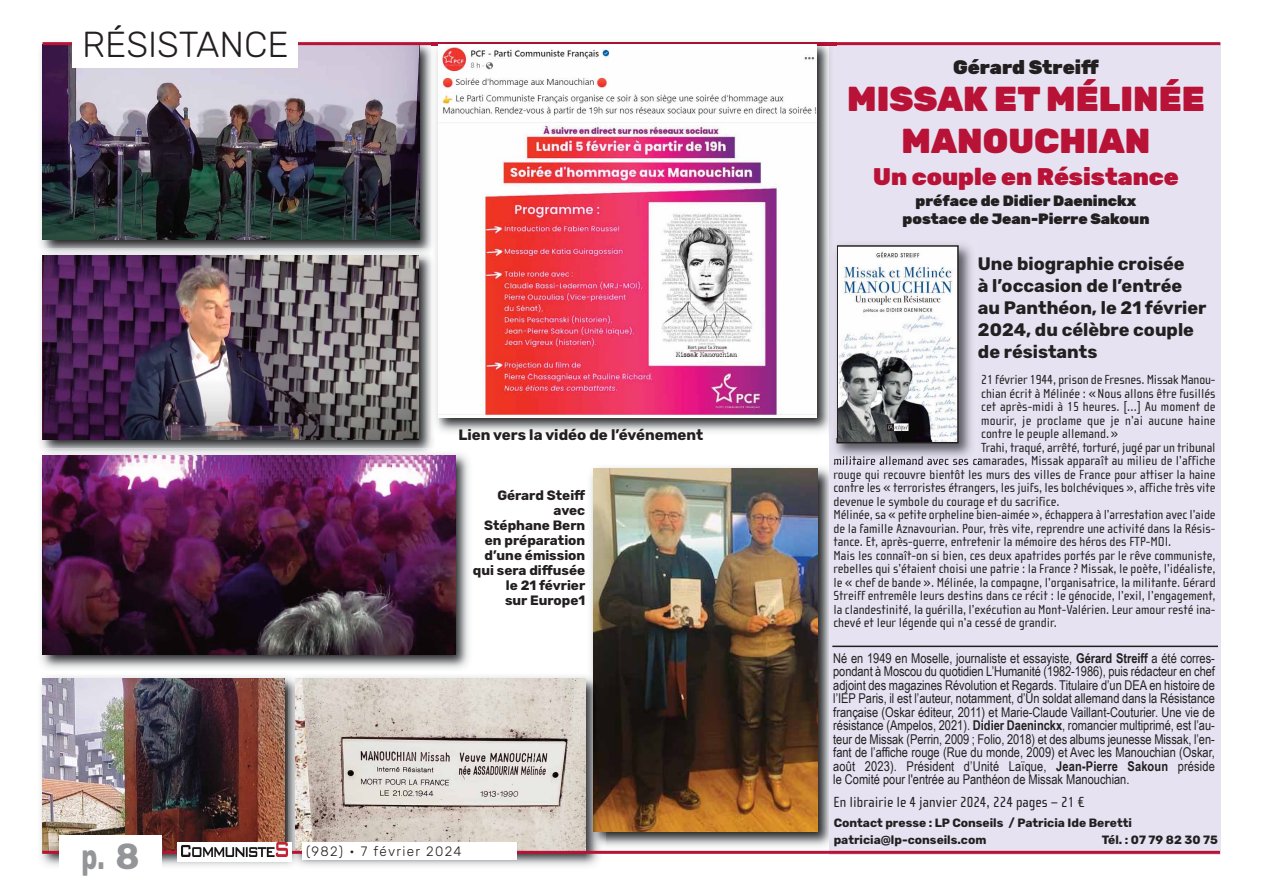
<style>
.page{position:relative;width:1263px;height:893px;background:#fff}
.page>*{position:absolute;margin:0;border:0;box-sizing:border-box;transform-origin:0 0}
.t1{font:300 36px "Rubik";color:#231f20}
.t2{font:700 36px "Rubik";color:#939598;scale:.7 1}
.t3{font:900 34.5px/41.7px "Rubik";color:#b81237;text-align:center}
.t4{font:900 24px "Rubik";color:#b81237}
.t5{font:900 19.5px "Rubik";color:#231f20}
.t6{font:700 18px/22px "Rubik";color:#231f20}
.t7{font:900 15px/18.6px "Rubik";color:#231f20;text-align:center}
.t8{font:15px "Cholla Sans";color:#231f20}
.t9{font:700 15px "Rubik";color:#231f20}
.t10{font:13.5px "Cholla Sans";color:#231f20}
.t11{font:13.5px/13.5px "Arial Narrow";color:#231f20;text-align:justify}
.t12{font:700 13.5px/15px "Rubik";color:#231f20;text-align:right}
.t13{font:300 13.5px "Rubik";letter-spacing:.095em;color:#231f20}
.t14{font:700 12px/17.1px "Rubik";color:#231f20}
.s1{font-weight:700}
</style>
<div class="page">
<img style="left:590px;top:467px;width:239px;height:384px">
<img style="left:593px;top:469px;width:225px;height:362px">
<img style="left:40px;top:672px;width:565px;height:194px">
<img style="left:43px;top:679px;width:242px;height:172px">
<img style="left:296px;top:679px;width:290px;height:172px">
<img style="left:40px;top:42px;width:391px;height:206px">
<img style="left:43px;top:45px;width:376px;height:195px">
<img style="left:40px;top:259px;width:393px;height:189px">
<img style="left:42px;top:248px;width:389px;height:11px">
<img style="left:43px;top:255px;width:375px;height:185px">
<div style="left:829px;top:43px;width:391px;height:812px;background:#e6e2f1"></div>
<hr style="left:42px;top:851px;width:1178px;height:3px;background:#b81237">
<hr style="left:43px;top:42px;width:1177px;height:3px;background:#b81237">
<div style="left:302px;top:843px;width:215px;height:17px;background:#fff"></div>
<div style="left:60px;top:835px;width:102px;height:46px;background:#fff"></div>
<div style="left:177px;top:842px;width:114px;height:19px;background:#fff"></div>
<img style="left:182px;top:843px;width:105px;height:14px">
<div style="left:73px;top:23px;width:225px;height:45px;background:#fff"></div>
<img style="left:834px;top:244px;width:143px;height:219px">
<img style="left:834px;top:456px;width:50px;height:7px">
<img style="left:839px;top:248px;width:117px;height:192px">
<div style="left:836px;top:245px;width:123px;height:198px;border:2px solid #231f20"></div>
<hr style="left:832px;top:646px;width:386px;height:1px;background:#231f20">
<img style="left:438px;top:45px;width:398px;height:387px">
<img style="left:431px;top:45px;width:7px;height:203px">
<img style="left:431px;top:259px;width:7px;height:178px">
<svg style="left:435px;top:248px;width:3px;height:11px"></svg>
<img style="left:830px;top:238px;width:6px;height:199px">
<img style="left:438px;top:45px;width:379px;height:372px">
<img style="left:40px;top:448px;width:429px;height:221px">
<img style="left:305px;top:672px;width:169px;height:1px">
<svg style="left:289px;top:672px;width:16px;height:1px"></svg>
<img style="left:43px;top:455px;width:412px;height:199px">
<h1 class="t1" style="left:82px;top:23px;width:208px">RÉSISTANCE</h1>
<h1 class="t2" style="left:82px;top:835px;width:84px">p. 8</h1>
<p class="t9" style="left:458px;top:426px;width:246px">Lien vers la vidéo de l’événement</p>
<p class="t12" style="left:473px;top:488px;width:114px">Gérard Steiff avec<br>Stéphane Bern en préparation d’une émission qui sera diffusée le 21 février<br>sur Europe1</p>
<p class="t13" style="left:306px;top:843px;width:157px">(982) • 7 février 2024</p>
<h3 class="t5" style="left:953px;top:55px;width:147px">Gérard Streiff</h3>
<h2 class="t3" style="left:847px;top:79px;width:359px">MISSAK ET MÉLINÉE<br>MANOUCHIAN</h2>
<h3 class="t4" style="left:873px;top:162px;width:307px">Un couple en Résistance</h3>
<p class="t7" style="left:902px;top:191px;width:248px">préface de Didier Daeninckx postace de Jean-Pierre Sakoun</p>
<h3 class="t6" style="left:978px;top:252px;width:230px">Une biographie croisée<br>à l’occasion de l’entrée au Panthéon, le 21 février<br>2024, du célèbre couple de résistants</h3>
<p class="t10" style="left:981px;top:375px;width:236px">21 février 1944, prison de Fresnes. Missak Manou-</p>
<p class="t10" style="left:981px;top:389px;width:236px">chian écrit à Mélinée : « Nous allons être fusillés</p>
<p class="t10" style="left:981px;top:402px;width:236px">cet après-midi à 15 heures. […] Au moment de</p>
<p class="t10" style="left:981px;top:416px;width:236px">mourir, je proclame que je n’ai aucune haine</p>
<p class="t10" style="left:981px;top:429px;width:139px">contre le peuple allemand. »</p>
<p class="t10" style="left:981px;top:443px;width:236px">Trahi, traqué, arrêté, torturé, jugé par un tribunal</p>
<p class="t10" style="left:833px;top:456px;width:384px">militaire allemand avec ses camarades, Missak apparaît au milieu de l’affiche</p>
<p class="t10" style="left:833px;top:470px;width:384px">rouge qui recouvre bientôt les murs des villes de France pour attiser la haine</p>
<p class="t10" style="left:833px;top:483px;width:384px">contre les « terroristes étrangers, les juifs, les bolchéviques », affiche très vite</p>
<p class="t10" style="left:833px;top:497px;width:228px">devenue le symbole du courage et du sacrifice.</p>
<p class="t10" style="left:833px;top:510px;width:384px">Mélinée, sa « petite orpheline bien-aimée », échappera à l’arrestation avec l’aide</p>
<p class="t10" style="left:833px;top:524px;width:384px">de la famille Aznavourian. Pour, très vite, reprendre une activité dans la Résis-</p>
<p class="t10" style="left:833px;top:537px;width:339px">tance. Et, après-guerre, entretenir la mémoire des héros des FTP-MOI.</p>
<p class="t10" style="left:833px;top:551px;width:384px">Mais les connaît-on si bien, ces deux apatrides portés par le rêve communiste,</p>
<p class="t10" style="left:833px;top:564px;width:384px">rebelles qui s’étaient choisi une patrie : la France ? Missak, le poète, l’idéaliste,</p>
<p class="t10" style="left:833px;top:578px;width:384px">le « chef de bande ». Mélinée, la compagne, l’organisatrice, la militante. Gérard</p>
<p class="t10" style="left:833px;top:591px;width:384px">Streiff entremêle leurs destins dans ce récit : le génocide, l’exil, l’engagement,</p>
<p class="t10" style="left:833px;top:605px;width:384px">la clandestinité, la guérilla, l’exécution au Mont-Valérien. Leur amour resté ina-</p>
<p class="t10" style="left:833px;top:618px;width:225px">chevé et leur légende qui n’a cessé de grandir.</p>
<p class="t11" style="left:833px;top:651px;width:383px">Né en 1949 en Moselle, journaliste et essayiste, <span class="s1">Gérard Streiff</span> a été corres&shy;pondant à Moscou du quotidien L’Humanité (1982-1986), puis rédacteur en chef adjoint des magazines Révolution et Regards. Titulaire d’un DEA en histoire de l’IEP Paris, il est l’auteur, notamment, d’Un soldat allemand dans la Résistance française (Oskar éditeur, 2011) et Marie-Claude Vaillant-Couturier. Une vie de résistance (Ampelos, 2021). <span class="s1">Didier Daeninckx</span>, romancier multiprimé, est l’au&shy;teur de Missak (Perrin, 2009 ; Folio, 2018) et des albums jeunesse Missak, l’en&shy;fant de l’affiche rouge (Rue du monde, 2009) et Avec les Manouchian (Oskar, août 2023). Président d’Unité Laïque, <span class="s1">Jean-Pierre Sakoun</span> préside le Comité pour l'entrée au Panthéon de Missak Manouchian.</p>
<p class="t14" style="left:834px;top:814px;width:300px">Contact presse : LP Conseils / Patricia Ide Beretti patricia@lp-conseils.com</p>
<p class="t8" style="left:834px;top:797px;width:252px">En librairie le 4 janvier 2024, 224 pages – 21 ¤</p>
<p class="t14" style="left:1102px;top:831px;width:118px">Tél. : 07 79 82 30 75</p>
</div>
